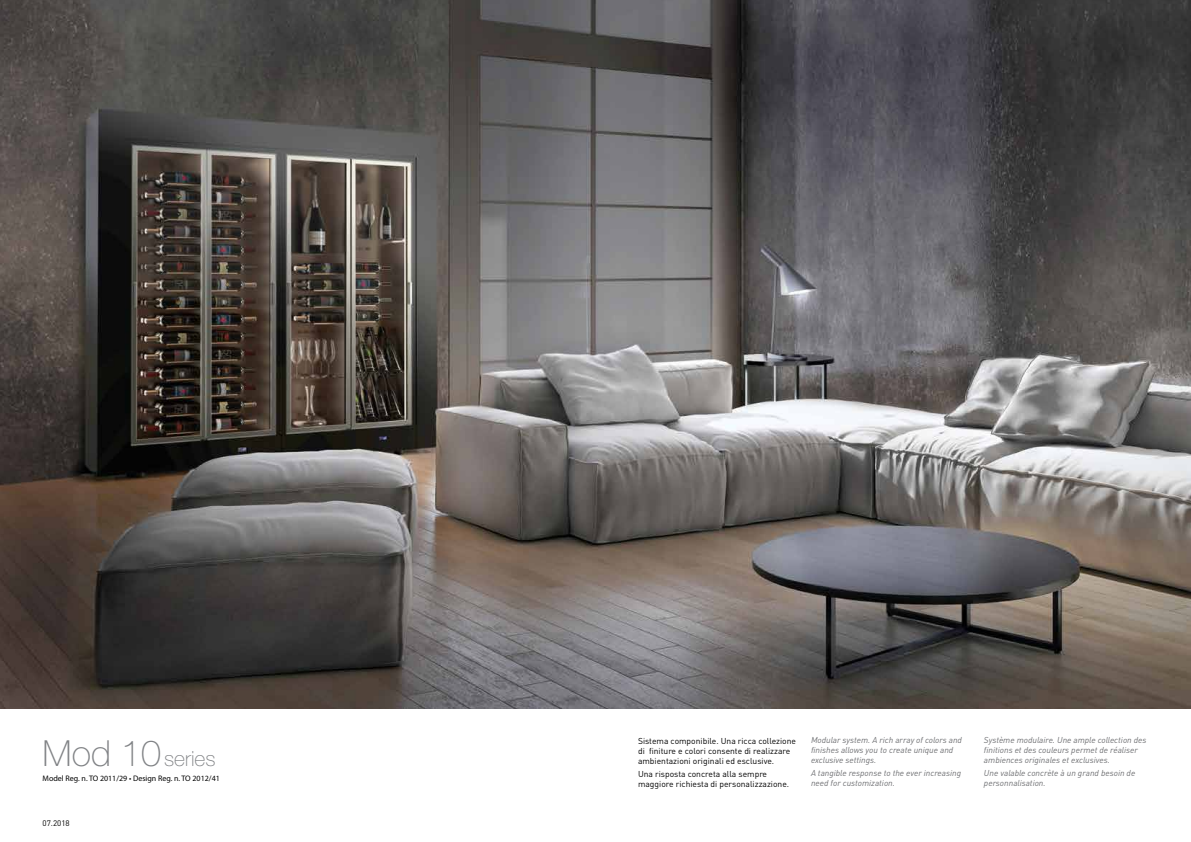
<style>
.page{position:relative;width:1191px;height:842px;background:#fff}
.page>*{position:absolute;margin:0;border:0;box-sizing:border-box;transform-origin:0 0}
.t1{font:100 21px "Helvetica Neue";color:#808285}
.t2{font:italic 8.5px/10px "DIN Pro";color:#6d6e71}
.t3{font:8.5px/10px "DIN";color:#000}
.t4{font:8px "Myriad Pro";color:#000}
.t5{font:8px "DIN";color:#000}
.s1{font-size:36px}
</style>
<div class="page">
<img style="left:0;top:0;width:1191px;height:709px">
<h1 class="t1" style="left:43px;top:746px;width:174px"><span class="s1">Mod 10</span>series</h1>
<p class="t4" style="left:43px;top:773px;width:179px">Model Reg. n. TO 2011/29 • Design Reg. n. TO 2012/41</p>
<p class="t5" style="left:43px;top:818px;width:29px">07.2018</p>
<p class="t3" style="left:638px;top:736px;width:159px">Sistema componibile. Una ricca collezione di finiture e colori consente di realizzare ambientazioni originali ed esclusive.</p>
<p class="t3" style="left:638px;top:769px;width:153px">Una risposta concreta alla sempre maggiore richiesta di personalizzazione.</p>
<p class="t2" style="left:811px;top:734px;width:152px">Modular system. A rich array of colors and finishes allows you to create unique and exclusive settings.</p>
<p class="t2" style="left:811px;top:767px;width:152px">A tangible response to the ever increasing need for customization.</p>
<p class="t2" style="left:984px;top:734px;width:164px">Système modulaire. Une ample collection des finitions et des couleurs permet de réaliser ambiences originales et exclusives.</p>
<p class="t2" style="left:984px;top:767px;width:153px">Une valable concrète à un grand besoin de personnalisation.</p>
</div>
